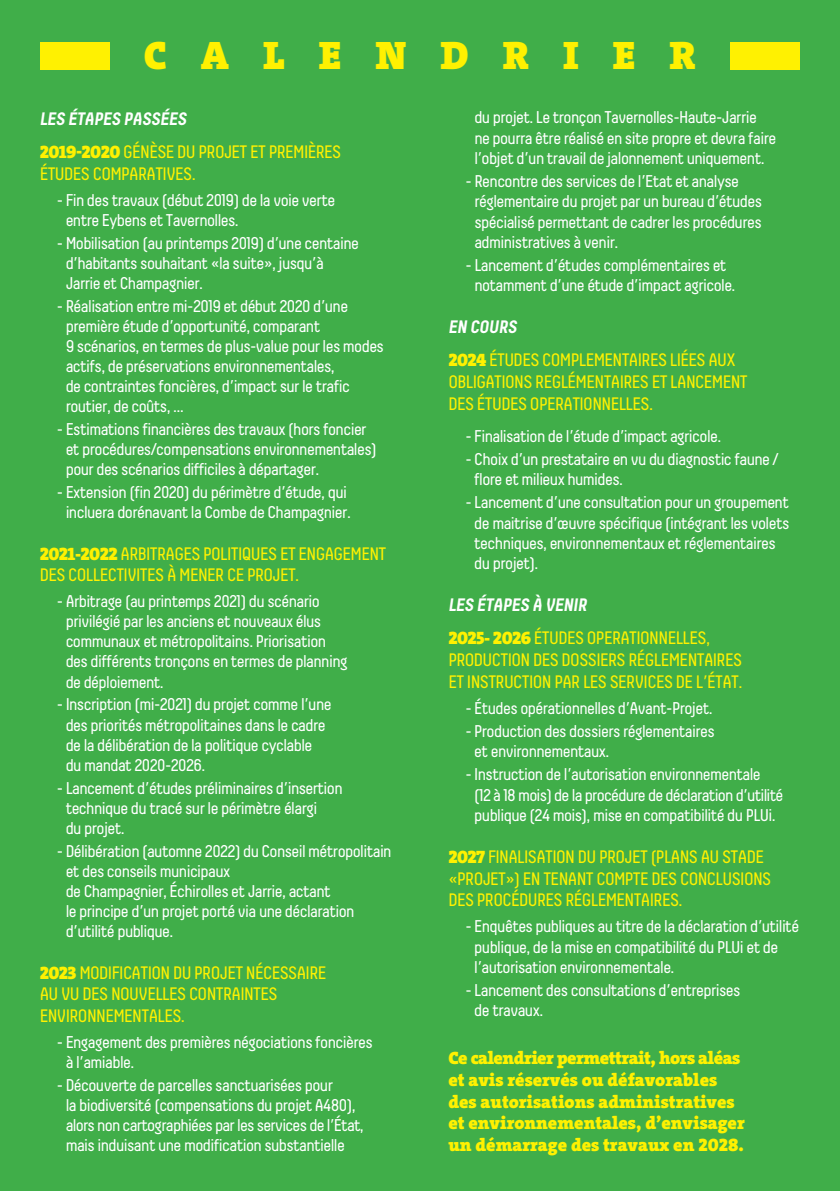
<style>
.page{position:relative;width:840px;height:1191px;background:#fff}
.page>*{position:absolute;margin:0;border:0;box-sizing:border-box;transform-origin:0 0}
.t1{font:900 40px "The Serif C4 s";letter-spacing:.85em;color:#fff101}
.t2{font:18px/21.8px "Decima";letter-spacing:-.035em;color:#fff101}
.t3{font:900 18px/21.8px "The Serif C4 s";color:#fff101}
.t4{font:17px/20px "Decima";letter-spacing:-.035em;color:#fff}
.s1{font-weight:700;font-style:italic;color:#fff}
.s2{font-family:"The Serif C4 s";font-weight:900}
</style>
<div class="page">
<div style="left:0;top:0;width:839px;height:1191px;background:#40ae49"></div>
<div style="left:40px;top:42px;width:70px;height:27px;background:#fff101"></div>
<div style="left:729px;top:42px;width:69px;height:27px;background:#fff101"></div>
<h1 class="t1" style="left:144px;top:30px;width:553px">CALENDRIER</h1>
<p class="t2" style="left:40px;top:102px;width:303px;line-height:33px"><span class="s1">LES ÉTAPES PASSÉES<br></span><span class="s2">2019-2020</span> GÉNÈSE DU PROJET ET PREMIÈRES</p>
<p class="t2" style="left:40px;top:162px;width:157px">ÉTUDES COMPARATIVES.</p>
<p class="t4" style="left:66px;top:189px;width:271px;text-indent:-9px">- Fin des travaux (début 2019) de la voie verte entre Eybens et Tavernolles.</p>
<p class="t4" style="left:66px;top:232px;width:295px;text-indent:-9px">- Mobilisation (au printemps 2019) d’une centaine d’habitants souhaitant «la suite», jusqu’à<br>Jarrie et Champagnier.</p>
<p class="t4" style="left:66px;top:296px;width:320px;text-indent:-9px">- Réalisation entre mi-2019 et début 2020 d’une première étude d’opportunité, comparant<br>9 scénarios, en termes de plus-value pour les modes actifs, de préservations environnementales,<br>de contraintes foncières, d’impact sur le trafic routier, de coûts, …</p>
<p class="t4" style="left:66px;top:419px;width:312px;text-indent:-9px">- Estimations financières des travaux (hors foncier et procédures/compensations environnementales) pour des scénarios difficiles à départager.</p>
<p class="t4" style="left:57px;top:482px;width:295px;text-align:center">- Extension (fin 2020) du périmètre d’étude, qui incluera dorénavant la Combe de Champagnier.</p>
<p class="t2" style="left:40px;top:542px;width:348px"><span class="s2">2021-2022</span> ARBITRAGES POLITIQUES ET ENGAGEMENT<br>DES COLLECTIVITES À MENER CE PROJET.</p>
<p class="t4" style="left:66px;top:591px;width:283px;text-indent:-9px">- Arbitrage (au printemps 2021) du scénario privilégié par les anciens et nouveaux élus communaux et métropolitains. Priorisation des différents tronçons en termes de planning de déploiement.</p>
<p class="t4" style="left:66px;top:694px;width:267px;text-indent:-9px">- Inscription (mi-2021) du projet comme l’une des priorités métropolitaines dans le cadre de la délibération de la politique cyclable du mandat 2020-2026.</p>
<p class="t4" style="left:66px;top:777px;width:278px;text-indent:-9px">- Lancement d’études préliminaires d’insertion technique du tracé sur le périmètre élargi<br>du projet.</p>
<p class="t4" style="left:66px;top:840px;width:327px;text-indent:-9px">- Délibération (automne 2022) du Conseil métropolitain et des conseils municipaux<br>de Champagnier, Échirolles et Jarrie, actant<br>le principe d’un projet porté via une déclaration d’utilité publique.</p>
<p class="t2" style="left:40px;top:961px;width:288px"><span class="s2">2023</span> MODIFICATION DU PROJET NÉCESSAIRE<br>AU VU DES NOUVELLES CONTRAINTES<br>ENVIRONNEMENTALES.</p>
<p class="t4" style="left:66px;top:1031px;width:308px;text-indent:-9px">- Engagement des premières négociations foncières à l’amiable.</p>
<p class="t4" style="left:66px;top:1074px;width:299px;text-indent:-9px">- Découverte de parcelles sanctuarisées pour<br>la biodiversité (compensations du projet A480), alors non cartographiées par les services de l’État, mais induisant une modification substantielle</p>
<p class="t4" style="left:474px;top:107px;width:303px">du projet. Le tronçon Tavernolles-Haute-Jarrie ne pourra être réalisé en site propre et devra faire l’objet d’un travail de jalonnement uniquement.</p>
<p class="t4" style="left:474px;top:171px;width:289px;text-indent:-9px">- Rencontre des services de l’Etat et analyse réglementaire du projet par un bureau d’études spécialisé permettant de cadrer les procédures administratives à venir.</p>
<p class="t4" style="left:465px;top:255px;width:271px;text-align:center">- Lancement d’études complémentaires et notamment d’une étude d’impact agricole.</p>
<p class="t2" style="left:448px;top:310px;width:289px;line-height:33.2px"><span class="s1">EN COURS<br></span><span class="s2">2024</span> ÉTUDES COMPLEMENTAIRES LIÉES AUX</p>
<p class="t2" style="left:448px;top:371px;width:301px">OBLIGATIONS REGLÉMENTAIRES ET LANCEMENT<br>DES ÉTUDES OPERATIONNELLES.</p>
<p class="t4" style="left:465px;top:426px;width:257px">- Finalisation de l’étude d’impact agricole.</p>
<p class="t4" style="left:474px;top:449px;width:306px;text-indent:-9px">- Choix d’un prestataire en vu du diagnostic faune / flore et milieux humides.</p>
<p class="t4" style="left:474px;top:492px;width:316px;text-indent:-9px">- Lancement d’une consultation pour un groupement de maitrise d’œuvre spécifique (intégrant les volets techniques, environnementaux et réglementaires du projet).</p>
<p class="t2" style="left:448px;top:588px;width:263px;line-height:33.2px"><span class="s1">LES ÉTAPES À VENIR<br></span><span class="s2">2025- 2026</span> ÉTUDES OPERATIONNELLES,</p>
<p class="t2" style="left:448px;top:649px;width:295px">PRODUCTION DES DOSSIERS RÉGLEMENTAIRES<br>ET INSTRUCTION PAR LES SERVICES DE L’ÉTAT.</p>
<p class="t4" style="left:465px;top:698px;width:248px">- Études opérationnelles d’Avant-Projet.</p>
<p class="t4" style="left:474px;top:721px;width:242px;text-indent:-9px">- Production des dossiers réglementaires et environnementaux.</p>
<p class="t4" style="left:474px;top:764px;width:310px;text-indent:-9px">- Instruction de l’autorisation environnementale<br>(12 à 18 mois) de la procédure de déclaration d’utilité publique (24 mois), mise en compatibilité du PLUi.</p>
<p class="t2" style="left:448px;top:845px;width:324px"><span class="s2">2027</span> FINALISATION DU PROJET (PLANS AU STADE «PROJET») EN TENANT COMPTE DES CONCLUSIONS<br>DES PROCÉDURES RÉGLEMENTAIRES.</p>
<p class="t4" style="left:474px;top:916px;width:326px;text-indent:-9px">- Enquêtes publiques au titre de la déclaration d’utilité publique, de la mise en compatibilité du PLUi et de l’autorisation environnementale.</p>
<p class="t4" style="left:474px;top:980px;width:268px;text-indent:-9px">- Lancement des consultations d’entreprises de travaux.</p>
<p class="t3" style="left:448px;top:1047px;width:298px">Ce calendrier permettrait, hors aléas et avis réservés ou défavorables des autorisations administratives et environnementales, d’envisager un démarrage des travaux en 2028.</p>
</div>
